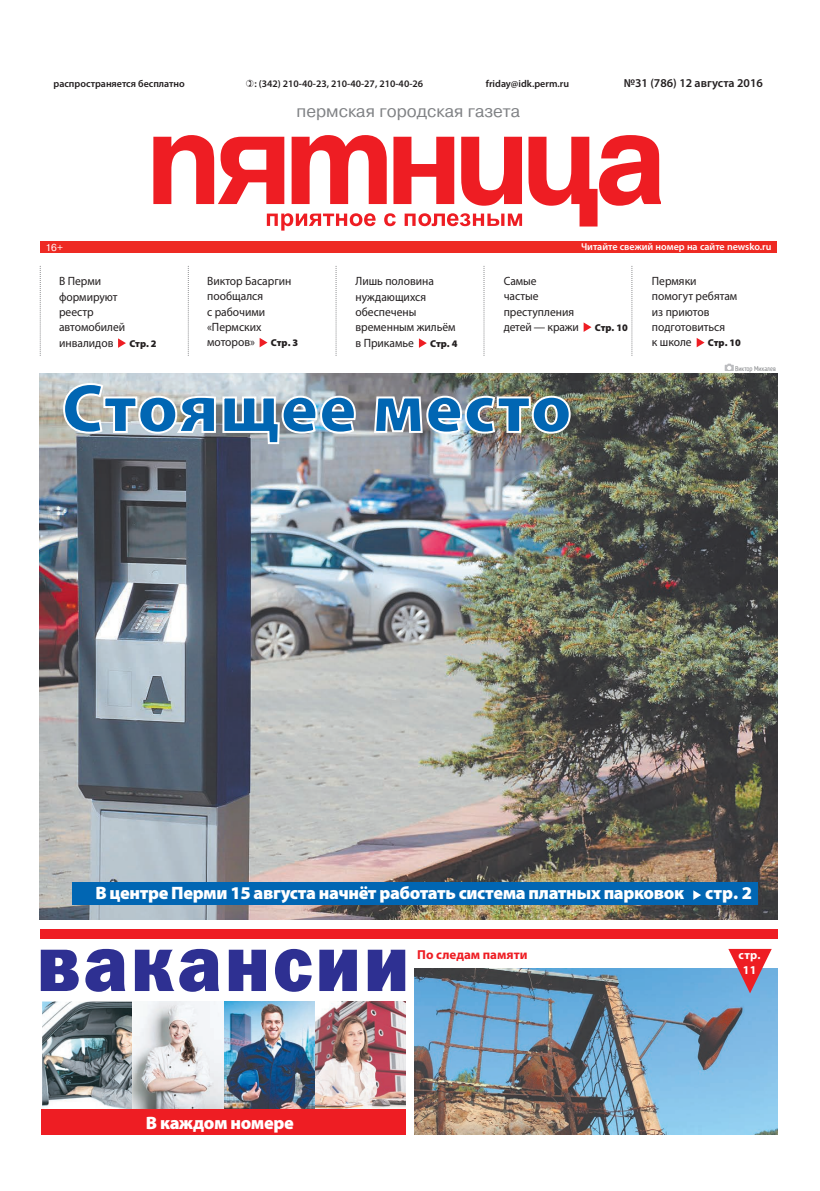
<style>
.page{position:relative;width:820px;height:1191px;background:#fff}
.page>*{position:absolute;margin:0;border:0;box-sizing:border-box;transform-origin:0 0}
.t1{font:900 70px "Myriad Pro";letter-spacing:.01em;color:#0166b3}
.t2{font:900 18px "Myriad Pro";letter-spacing:-.02em;color:#fff}
.t3{font:17px "Pragmatica C";color:#808285}
.t4{font:700 13px "Myriad Pro";color:#ee1d23}
.t5{font:12px/15.4px "Myriad Pro";color:#231f20;scale:.96 1}
.t6{font:600 12px "Myriad Pro";color:#231f20}
.t7{font:700 12px/14.6px "Myriad Pro";color:#fff;text-align:center}
.t8{font:600 10px "Myriad Pro";color:#231f20}
.t9{font:600 10px "Myriad Pro";color:#fff}
.t10{font:900 10px "Myriad Pro";letter-spacing:-.005em;color:#231f20}
.t11{font:10px "Pragmatica C";color:#fff}
.t12{font:condensed 7px "PT Sans";color:#808285}
</style>
<div class="page">
<img style="left:39px;top:373px;width:738px;height:547px">
<div style="left:40px;top:242px;width:736px;height:11px;background:#ee2a23"></div>
<svg style="left:153px;top:135px;width:507px;height:91px"></svg>
<svg style="left:267px;top:213px;width:255px;height:18px"></svg>
<div style="left:40px;top:929px;width:737px;height:10px;background:#ee1d23"></div>
<svg style="left:40px;top:266px;width:1px;height:90px"></svg>
<svg style="left:118px;top:338px;width:8px;height:10px"></svg>
<svg style="left:335px;top:266px;width:1px;height:90px"></svg>
<svg style="left:419px;top:338px;width:7px;height:10px"></svg>
<svg style="left:188px;top:266px;width:1px;height:90px"></svg>
<svg style="left:259px;top:338px;width:8px;height:9px"></svg>
<svg style="left:483px;top:266px;width:1px;height:90px"></svg>
<svg style="left:583px;top:322px;width:8px;height:10px"></svg>
<svg style="left:631px;top:266px;width:1px;height:90px"></svg>
<svg style="left:696px;top:338px;width:8px;height:9px"></svg>
<div style="left:73px;top:882px;width:684px;height:22px;background:#0166b3"></div>
<svg style="left:693px;top:890px;width:8px;height:9px"></svg>
<img style="left:414px;top:968px;width:363px;height:166px">
<svg style="left:728px;top:949px;width:43px;height:44px;background:#bc6c82"></svg>
<img style="left:42px;top:1001px;width:90px;height:108px">
<img style="left:223px;top:1001px;width:182px;height:108px">
<img style="left:132px;top:1001px;width:91px;height:108px">
<div style="left:41px;top:1109px;width:364px;height:25px;background:#ee1d23"></div>
<svg style="left:41px;top:949px;width:364px;height:42px"></svg>
<svg style="left:724px;top:364px;width:9px;height:7px"></svg>
<p class="t8" style="left:54px;top:78px;width:133px">распространяется бесплатно</p>
<p class="t8" style="left:254px;top:78px;width:170px">: (342) 210-40-23, 210-40-27, 210-40-26</p>
<p class="t8" style="left:485px;top:78px;width:85px">friday@idk.perm.ru</p>
<p class="t6" style="left:623px;top:76px;width:141px">№31 (786) 12 августа 2016</p>
<h3 class="t3" style="left:296px;top:102px;width:225px">пермская городская газета</h3>
<p class="t11" style="left:45px;top:242px;width:19px">16+</p>
<p class="t9" style="left:580px;top:241px;width:192px">Читайте свежий номер на сайте newsko.ru</p>
<p class="t5" style="left:59px;top:273px;width:70px">В Перми формируют реестр автомобилей инвалидов</p>
<p class="t10" style="left:129px;top:337px;width:29px">Стр. 2</p>
<p class="t5" style="left:207px;top:273px;width:89px">Виктор Басаргин пообщался<br>с рабочими «Пермских моторов»</p>
<p class="t10" style="left:271px;top:337px;width:29px">Стр. 3</p>
<p class="t5" style="left:355px;top:273px;width:106px">Лишь половина нуждающихся обеспечены временным жильём в Прикамье</p>
<p class="t10" style="left:430px;top:337px;width:29px">Стр. 4</p>
<p class="t5" style="left:503px;top:273px;width:80px">Самые<br>частые преступления детей — кражи</p>
<p class="t10" style="left:594px;top:322px;width:35px">Стр. 10</p>
<p class="t5" style="left:651px;top:273px;width:90px">Пермяки помогут ребятам из приютов подготовиться<br>к школе</p>
<p class="t10" style="left:707px;top:337px;width:35px">Стр. 10</p>
<p class="t12" style="left:735px;top:366px;width:42px">Виктор Михалев</p>
<h1 class="t1" style="left:62px;top:367px;width:511px">Стоящее место</h1>
<h2 class="t2" style="left:95px;top:882px;width:658px">В центре Перми 15 августа начнёт работать система платных парковок стр. 2</h2>
<h2 class="t2" style="left:146px;top:1112px;width:149px">В каждом номере</h2>
<p class="t4" style="left:417px;top:946px;width:112px">По следам памяти</p>
<p class="t7" style="left:738px;top:947px;width:24px">стр.<br>11</p>
</div>
